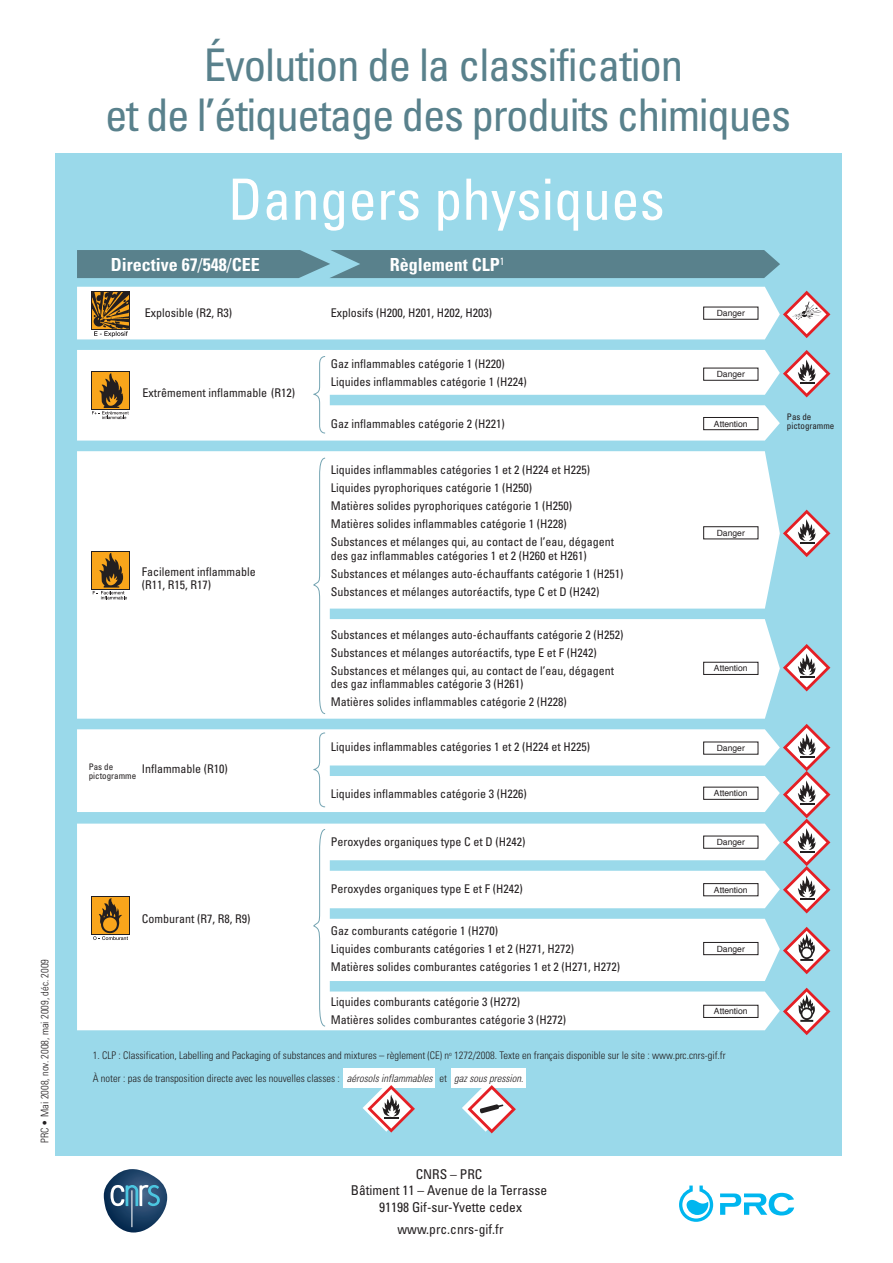
<style>
.page{position:relative;width:893px;height:1263px;background:#fff}
.page>*{position:absolute;margin:0;border:0;box-sizing:border-box;transform-origin:0 0}
.t1{font:condensed 57px "Univers";color:#fff}
.t2{font:condensed 45px/49.5px "Univers";letter-spacing:-.03em;color:#59818c;text-align:center}
.t3{font:700 condensed 18px "Univers";color:#fff}
.t4{font:condensed 13.5px/16.2px "Univers";color:#231f20;text-align:center}
.t5{font:condensed 12px/18px "Univers";color:#231f20}
.t6{font:300 condensed 10.5px/22.5px "Univers";color:#231f20}
.t7{font:condensed 9px/9px "Univers";color:#231f20}
.t8{font:8.55px "Helvetica";color:#231f20}
.s1{font-weight:400}
.s2{font-style:italic}
</style>
<div class="page">
<div style="left:55px;top:153px;width:787px;height:1002px;background:#9ad9ea"></div>
<svg style="left:104px;top:1169px;width:63px;height:63px"></svg>
<hr style="left:131px;top:1190px;width:1px;height:37px;background:#fff">
<svg style="left:720px;top:1193px;width:74px;height:22px"></svg>
<svg style="left:679px;top:1185px;width:34px;height:37px"></svg>
<svg style="left:77px;top:824px;width:703px;height:206px;background:#f3fafc"></svg>
<div style="left:77px;top:451px;width:703px;height:268px;background:#fff"></div>
<svg style="left:77px;top:729px;width:703px;height:83px;background:#f4fafc"></svg>
<svg style="left:77px;top:350px;width:703px;height:91px;background:#f5fbfc"></svg>
<svg style="left:313px;top:356px;width:13px;height:78px"></svg>
<svg style="left:313px;top:732px;width:13px;height:76px"></svg>
<svg style="left:313px;top:457px;width:13px;height:257px;background:#f3f7f8"></svg>
<svg style="left:313px;top:829px;width:13px;height:198px;background:#f3f7f8"></svg>
<div style="left:91px;top:415px;width:39px;height:11px;background:#fff"></div>
<div style="left:91px;top:371px;width:39px;height:39px;background:#231f20"></div>
<div style="left:92px;top:372px;width:37px;height:37px;background:#f9a51b"></div>
<svg style="left:92px;top:373px;width:37px;height:46px"></svg>
<svg style="left:91px;top:590px;width:39px;height:11px"></svg>
<div style="left:91px;top:551px;width:39px;height:39px;background:#f9a51b"></div>
<svg style="left:93px;top:553px;width:34px;height:46px"></svg>
<div style="left:91px;top:934px;width:39px;height:8px;background:#fff"></div>
<div style="left:91px;top:896px;width:39px;height:38px;background:#231f20"></div>
<div style="left:92px;top:897px;width:37px;height:36px;background:#f9a51b"></div>
<svg style="left:93px;top:898px;width:35px;height:42px"></svg>
<div style="left:703px;top:526px;width:55px;height:13px;background:#fff;border:1px solid #231f20"></div>
<div style="left:703px;top:417px;width:55px;height:13px;background:#fff;border:1px solid #231f20"></div>
<div style="left:703px;top:742px;width:55px;height:12px;background:#fff"></div>
<div style="left:703px;top:787px;width:55px;height:13px;background:#fff;border:1px solid #231f20"></div>
<div style="left:703px;top:836px;width:55px;height:12px;background:#fff"></div>
<div style="left:703px;top:368px;width:55px;height:13px;background:#fff;border:1px solid #231f20"></div>
<div style="left:703px;top:662px;width:55px;height:13px;background:#fff;border:1px solid #231f20"></div>
<div style="left:703px;top:883px;width:55px;height:13px;background:#fff;border:1px solid #231f20"></div>
<div style="left:703px;top:942px;width:55px;height:13px;background:#fff;border:1px solid #231f20"></div>
<div style="left:703px;top:1005px;width:55px;height:13px;background:#fff;border:1px solid #231f20"></div>
<svg style="left:783px;top:988px;width:47px;height:47px"></svg>
<svg style="left:783px;top:350px;width:47px;height:47px"></svg>
<svg style="left:783px;top:510px;width:47px;height:47px"></svg>
<svg style="left:77px;top:287px;width:753px;height:52px;background:#f3f3f1"></svg>
<div style="left:344px;top:1068px;width:91px;height:20px;background:#fff"></div>
<svg style="left:363px;top:1085px;width:52px;height:47px"></svg>
<div style="left:451px;top:1068px;width:75px;height:20px;background:#fff"></div>
<svg style="left:462px;top:1085px;width:54px;height:48px"></svg>
<svg style="left:783px;top:644px;width:47px;height:47px"></svg>
<svg style="left:783px;top:724px;width:47px;height:189px"></svg>
<svg style="left:783px;top:927px;width:47px;height:47px"></svg>
<div style="left:77px;top:250px;width:703px;height:28px;background:#59818c"></div>
<p class="t6" style="left:34px;top:1143px;width:186px;rotate:-90deg">PRC • Mai 2008, nov. 2008, mai 2009, déc. 2009</p>
<h2 class="t2" style="left:105px;top:40px;width:687px">Évolution de la classification<br>et de l’étiquetage des produits chimiques</h2>
<h1 class="t1" style="left:228px;top:163px;width:438px">Dangers physiques</h1>
<h3 class="t3" style="left:111px;top:253px;width:150px">Directive 67<span class="s1">/</span>548<span class="s1">/</span>CEE</h3>
<h3 class="t3" style="left:390px;top:253px;width:116px">Règlement CLP<sup>1</sup></h3>
<p class="t5" style="left:145px;top:304px;width:89px">Explosible (R2, R3)</p>
<p class="t5" style="left:331px;top:304px;width:163px">Explosifs (H200, H201, H202, H203)</p>
<p class="t8" style="left:717px;top:307px;width:30px">Danger</p>
<p class="t5" style="left:142px;top:384px;width:154px">Extrêmement inflammable (R12)</p>
<p class="t5" style="left:142px;top:565px;width:115px;line-height:13.5px">Facilement inflammable (R11, R15, R17)</p>
<p class="t7" style="left:89px;top:762px;width:49px">Pas de pictogramme</p>
<p class="t5" style="left:142px;top:759px;width:87px">Inflammable (R10)</p>
<p class="t5" style="left:142px;top:910px;width:110px">Comburant (R7, R8, R9)</p>
<p class="t5" style="left:331px;top:354px;width:197px">Gaz inflammables catégorie 1 (H220)<br>Liquides inflammables catégorie 1 (H224)</p>
<p class="t5" style="left:331px;top:414px;width:175px">Gaz inflammables catégorie 2 (H221)</p>
<p class="t7" style="left:787px;top:412px;width:49px">Pas de pictogramme</p>
<p class="t8" style="left:717px;top:368px;width:30px">Danger</p>
<p class="t8" style="left:714px;top:417px;width:35px">Attention</p>
<p class="t5" style="left:331px;top:461px;width:285px">Liquides inflammables catégories 1 et 2 (H224 et H225)<br>Liquides pyrophoriques catégorie 1 (H250)<br>Matières solides pyrophoriques catégorie 1 (H250)<br>Matières solides inflammables catégorie 1 (H228)<br>Substances et mélanges qui, au contact de l’eau, dégagent</p>
<p class="t5" style="left:331px;top:546px;width:294px">des gaz inflammables catégories 1 et 2 (H260 et H261)<br>Substances et mélanges auto-échauffants catégorie 1 (H251)<br>Substances et mélanges autoréactifs, type C et D (H242)</p>
<p class="t5" style="left:331px;top:625px;width:294px">Substances et mélanges auto-échauffants catégorie 2 (H252)<br>Substances et mélanges autoréactifs, type E et F (H242)<br>Substances et mélanges qui, au contact de l’eau, dégagent</p>
<p class="t5" style="left:331px;top:675px;width:237px">des gaz inflammables catégorie 3 (H261)<br>Matières solides inflammables catégorie 2 (H228)</p>
<p class="t5" style="left:331px;top:738px;width:261px">Liquides inflammables catégories 1 et 2 (H224 et H225)</p>
<p class="t5" style="left:331px;top:785px;width:197px">Liquides inflammables catégorie 3 (H226)</p>
<p class="t5" style="left:331px;top:832px;width:196px">Peroxydes organiques type C et D (H242)</p>
<p class="t5" style="left:331px;top:880px;width:193px">Peroxydes organiques type E et F (H242)</p>
<p class="t5" style="left:331px;top:922px;width:291px">Gaz comburants catégorie 1 (H270)<br>Liquides comburants catégories 1 et 2 (H271, H272)<br>Matières solides comburantes catégories 1 et 2 (H271, H272)</p>
<p class="t5" style="left:331px;top:992px;width:237px">Liquides comburants catégorie 3 (H272)<br>Matières solides comburantes catégorie 3 (H272)</p>
<p class="t8" style="left:717px;top:526px;width:30px">Danger</p>
<p class="t8" style="left:714px;top:662px;width:35px">Attention</p>
<p class="t8" style="left:717px;top:742px;width:30px">Danger</p>
<p class="t8" style="left:714px;top:787px;width:35px">Attention</p>
<p class="t8" style="left:717px;top:836px;width:30px">Danger</p>
<p class="t8" style="left:714px;top:883px;width:35px">Attention</p>
<p class="t8" style="left:717px;top:942px;width:30px">Danger</p>
<p class="t8" style="left:714px;top:1005px;width:35px">Attention</p>
<p class="t6" style="left:93px;top:1044px;width:635px">1. CLP : Classification, Labelling and Packaging of substances and mixtures – règlement (CE) n<sup>o</sup> 1272/2008. Texte en français disponible sur le site : www.prc.cnrs-gif.fr<br>À noter : pas de transposition directe avec les nouvelles classes : <span class="s2">aérosols inflammables</span> et <span class="s2">gaz sous pression</span>.</p>
<p class="t4" style="left:351px;top:1166px;width:198px">CNRS – PRC<br>Bâtiment 11 – Avenue de la Terrasse<br>91198 Gif-sur-Yvette cedex</p>
<p class="t4" style="left:398px;top:1221px;width:107px">www.prc.cnrs-gif.fr</p>
</div>
